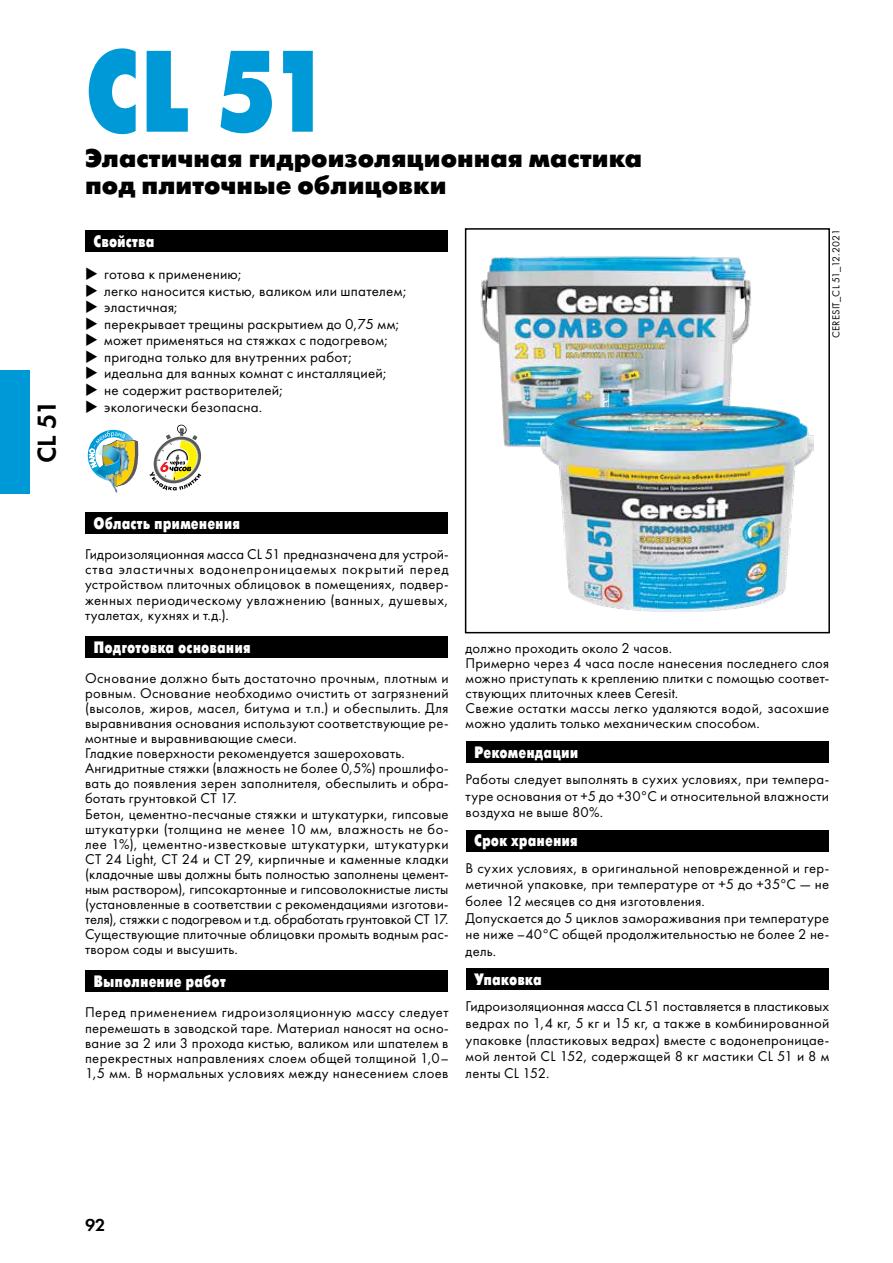
<style>
.page{position:relative;width:893px;height:1263px;background:#fff}
.page>*{position:absolute;margin:0;border:0;box-sizing:border-box;transform-origin:0 0}
.t1{font:115.5px "Futura Futuris Cond Extra Bold C";color:#0099d8}
.t2{font:27px "Futura New Demi";color:#000}
.t3{font:25.5px/27px "Futura Futuris Black C";color:#000}
.t4{font:18px "Futura New Demi";color:#000}
.t5{font:16.5px "Futura Futuris Cond Extra Bold C";color:#fff}
.t6{font:15px/16.6px "Futura Book C";letter-spacing:.015em;color:#000}
.t7{font:14.7px/15.1px "Futura Book C";letter-spacing:.02em;color:#000;text-align:justify}
.t8{font:10.5px "Futura Book C";letter-spacing:.015em;color:#000}
</style>
<div class="page">
<div style="left:85px;top:230px;width:363px;height:22px;background:#000"></div>
<div style="left:85px;top:512px;width:363px;height:22px;background:#000"></div>
<div style="left:85px;top:636px;width:363px;height:22px;background:#000"></div>
<div style="left:85px;top:970px;width:363px;height:22px;background:#000"></div>
<div style="left:466px;top:741px;width:362px;height:22px;background:#000"></div>
<div style="left:466px;top:829px;width:362px;height:22px;background:#000"></div>
<div style="left:466px;top:968px;width:362px;height:22px;background:#000"></div>
<div style="left:0;top:370px;width:30px;height:123px;background:#0099d8"></div>
<div style="left:465px;top:228px;width:365px;height:405px;border:2px solid #000"></div>
<img style="left:113px;top:487px;width:5px;height:5px">
<img style="left:88px;top:429px;width:51px;height:58px">
<svg style="left:149px;top:425px;width:52px;height:65px"></svg>
<img style="left:480px;top:256px;width:271px;height:192px">
<img style="left:541px;top:405px;width:273px;height:206px">
<h2 class="t2" style="left:30px;top:463px;width:65px;rotate:-90deg">CL 51</h2>
<h1 class="t1" style="left:85px;top:29px;width:250px">CL 51</h1>
<h3 class="t3" style="left:85px;top:145px;width:559px">Эластичная гидроизоляционная мастика под плиточные облицовки</h3>
<p class="t5" style="left:94px;top:233px;width:62px">Свойства</p>
<p class="t6" style="left:104px;top:266px;width:304px">готова к применению;<br>легко наносится кистью, валиком или шпателем; эластичная;<br>перекрывает трещины раскрытием до 0,75 мм; может применяться на стяжках с подогревом; пригодна только для внутренних работ; идеальна для ванных комнат с инсталляцией;<br>не содержит растворителей;<br>экологически безопасна.</p>
<p class="t8" style="left:830px;top:338px;width:110px;rotate:-90deg">CERESIT_CL 51_12.2021</p>
<p class="t5" style="left:94px;top:514px;width:148px">Область применения</p>
<p class="t7" style="left:85px;top:547px;width:365px">Гидроизоляционная масса CL 51 предназначена для устрой&shy;ства эластичных водонепроницаемых покрытий перед устройством плиточных облицовок в помещениях, подвер&shy;женных периодическому увлажнению (ванных, душевых, туалетах, кухнях и т.д.).</p>
<p class="t5" style="left:94px;top:638px;width:159px">Подготовка основания</p>
<p class="t7" style="left:85px;top:670px;width:365px;text-align:left">Основание должно быть достаточно прочным, плотным и ровным. Основание необходимо очистить от загрязнений (высолов, жиров, масел, битума и т.п.) и обеспылить. Для выравнивания основания используют соответствующие ре&shy;монтные и выравнивающие смеси.<br>Гладкие поверхности рекомендуется зашероховать.<br>Ангидритные стяжки (влажность не более 0,5%) прошлифо&shy;вать до появления зерен заполнителя, обеспылить и обра&shy;ботать грунтовкой CT 17.<br>Бетон, цементно-песчаные стяжки и штукатурки, гипсовые штукатурки (толщина не менее 10 мм, влажность не бо&shy;лее 1%), цементно-известковые штукатурки, штукатурки CT 24 Light, СТ 24 и СТ 29, кирпичные и каменные кладки (кладочные швы должны быть полностью заполнены цемент&shy;ным раствором), гипсокартонные и гипсоволокнистые листы (установленные в соответствии с рекомендациями изготови&shy;теля), стяжки с подогревом и т.д. обработать грунтовкой CT 17.<br>Существующие плиточные облицовки промыть водным рас&shy;твором соды и высушить.</p>
<p class="t5" style="left:94px;top:973px;width:134px">Выполнение работ</p>
<p class="t7" style="left:85px;top:1005px;width:365px">Перед применением гидроизоляционную массу следует перемешать в заводской таре. Материал наносят на осно&shy;вание за 2 или 3 прохода кистью, валиком или шпателем в перекрестных направлениях слоем общей толщиной 1,0– 1,5 мм. В нормальных условиях между нанесением слоев</p>
<p class="t7" style="left:466px;top:641px;width:365px;text-align:left">должно проходить около 2 часов.<br>Примерно через 4 часа после нанесения последнего слоя можно приступать к креплению плитки с помощью соответ&shy;ствующих плиточных клеев Ceresit.<br>Свежие остатки массы легко удаляются водой, засохшие можно удалить только механическим способом.</p>
<p class="t5" style="left:474px;top:743px;width:106px">Рекомендации</p>
<p class="t7" style="left:466px;top:771px;width:365px;line-height:16.6px">Работы следует выполнять в сухих условиях, при темпера&shy;туре основания от +5 до +30°C и относительной влажности воздуха не выше 80%.</p>
<p class="t5" style="left:474px;top:832px;width:105px">Срок хранения</p>
<p class="t7" style="left:466px;top:860px;width:365px;line-height:16.6px;text-align:left">В сухих условиях, в оригинальной неповрежденной и гер&shy;метичной упаковке, при температуре от +5 до +35°С — не более 12 месяцев со дня изготовления.<br>Допускается до 5 циклов замораживания при температуре не ниже –40°C общей продолжительностью не более 2 не&shy;дель.</p>
<p class="t5" style="left:474px;top:970px;width:69px">Упаковка</p>
<p class="t7" style="left:466px;top:998px;width:365px;line-height:16.6px">Гидроизоляционная масса CL 51 поставляется в пластиковых ведрах по 1,4 кг, 5 кг и 15 кг, а также в комбинированной упаковке (пластиковых ведрах) вместе с водонепроницае&shy;мой лентой CL 152, содержащей 8 кг мастики CL 51 и 8 м ленты CL 152.</p>
<p class="t4" style="left:85px;top:1214px;width:22px">92</p>
</div>
